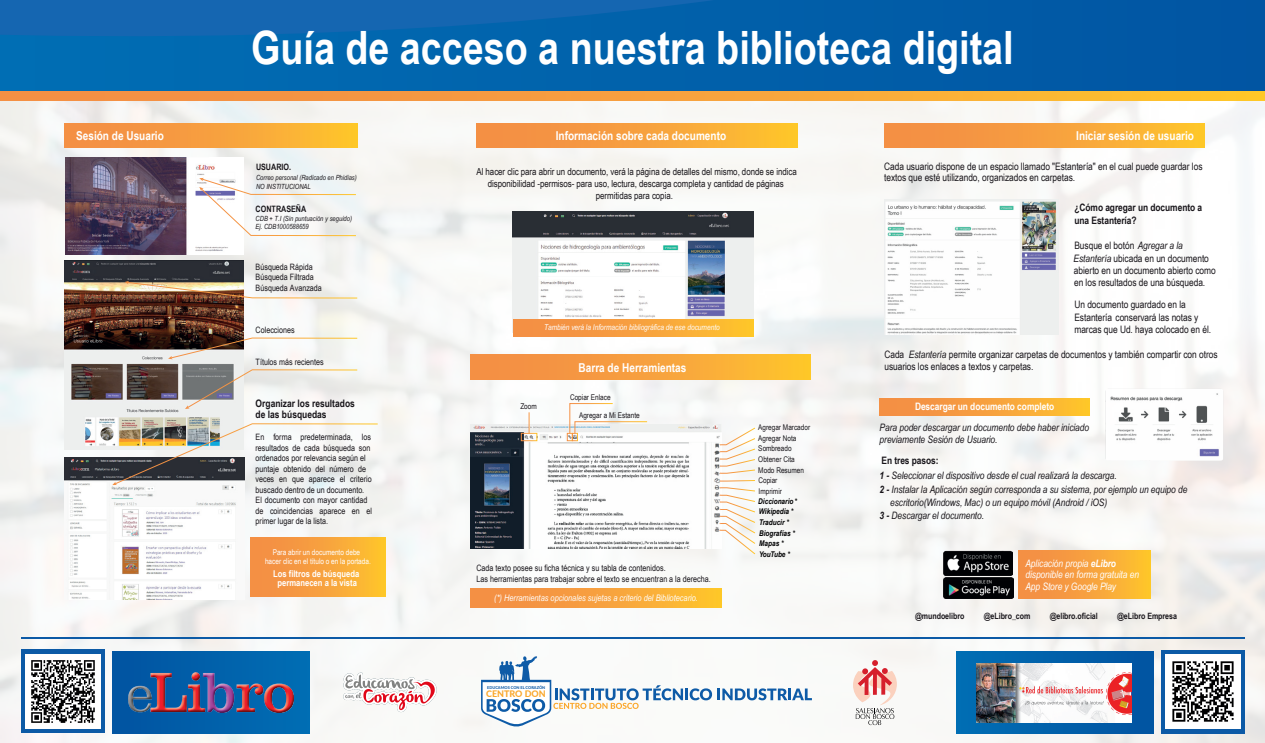
<style>
.page{position:relative;width:1265px;height:743px;background:#fff}
.page>*{position:absolute;margin:0;border:0;box-sizing:border-box;transform-origin:0 0}
.t1{font:700 45.94px "Arial Narrow";color:#fff}
.t2{font:700 12.25px "Arial Narrow";color:#fff}
.t3{font:700 10.33px/11.1px "Arial Narrow";color:#18151a}
.t4{font:10.24px/12.3px "Arial Narrow";letter-spacing:-.005em;color:#18151a}
.t5{font:italic 10.24px/12.2px "Arial Narrow";letter-spacing:-.005em;color:#18151a}
.t6{font:italic 10.24px/11.8px "Arial Narrow";letter-spacing:-.005em;color:#fff}
.t7{font:700 10.24px/12.6px "Arial Narrow";letter-spacing:-.005em;color:#18151a}
.t8{font:700 10.24px "Arial Narrow";letter-spacing:-.005em;color:#fff}
.t9{font:9.71px/11.7px "Arial Narrow";letter-spacing:-.005em;color:#18151a;text-align:center}
.t10{font:700 9.28px/9.6px "Arial Narrow";color:#fff;text-align:center}
.t11{font:italic 9.01px "Arial Narrow";color:#fff}
.t12{font:800 9.01px "Lato";color:#faa82d}
.t13{font:8.75px/10.5px "Arial Narrow";color:#18151a}
.t14{font:700 8.75px "Arial Narrow";color:#18151a}
.t15{font:700 8.66px "Arial Narrow";letter-spacing:-.005em;color:#18151a}
.t16{font:italic 7.96px "Arial Narrow";color:#fff}
.t17{font:7.88px/10.5px "Arial Narrow";color:#18151a}
.t18{font:7.88px/8.1px "Arial Narrow";color:#fff;text-align:center}
.t19{font:italic 700 7.88px/10.7px "Arial Narrow";color:#000001}
.t20{font:italic 7.09px/8.5px "Arial Narrow";color:#18151a}
.t21{font:800 3.94px "Lato";color:#0e5ba7}
.s1{font-style:italic}
.s2{font-weight:700;font-style:normal}
.s3{font-weight:700}
</style>
<div class="page">
<img style="left:0;top:116px;width:1264px;height:626px">
<svg style="left:0;top:0;width:1264px;height:116px;background:#387aaa"></svg>
<div style="left:1018px;top:550px;width:131px;height:48px;background:linear-gradient(to right,#f28749,#fdbf31)"></div>
<img style="left:512px;top:211px;width:241px;height:121px">
<div style="left:513px;top:319px;width:240px;height:17px;background:linear-gradient(to right,#f28749,#fdc030)"></div>
<div style="left:879px;top:398px;width:209px;height:17px;background:linear-gradient(to right,#f28749,#fdc030)"></div>
<div style="left:250px;top:537px;width:135px;height:59px;background:linear-gradient(to right,#f28749,#fdc030)"></div>
<div style="left:113px;top:651px;width:196px;height:81px;background:linear-gradient(to right,#0153a1,#016db3)"></div>
<svg style="left:956px;top:651px;width:196px;height:81px;background:#0b66ab"></svg>
<div style="left:470px;top:588px;width:251px;height:19px;background:linear-gradient(to right,#f28749,#fdc030)"></div>
<div style="left:65px;top:123px;width:292px;height:24px;background:linear-gradient(to right,#f28749,#fdc030)"></div>
<div style="left:476px;top:123px;width:321px;height:24px;background:linear-gradient(to right,#f28749,#fdc030)"></div>
<div style="left:884px;top:123px;width:320px;height:24px;background:linear-gradient(to right,#f28749,#fdc030)"></div>
<div style="left:470px;top:354px;width:340px;height:25px;background:linear-gradient(to right,#f28749,#fdc030)"></div>
<img style="left:64px;top:457px;width:180px;height:142px">
<img style="left:65px;top:260px;width:179px;height:189px">
<img style="left:66px;top:158px;width:177px;height:96px">
<img style="left:470px;top:424px;width:251px;height:124px">
<img style="left:884px;top:199px;width:174px;height:135px">
<img style="left:1105px;top:388px;width:117px;height:72px">
<img style="left:942px;top:577px;width:71px;height:21px">
<img style="left:943px;top:550px;width:69px;height:25px">
<img style="left:124px;top:281px;width:234px;height:18px">
<svg style="left:199px;top:178px;width:158px;height:58px"></svg>
<svg style="left:168px;top:337px;width:190px;height:22px"></svg>
<svg style="left:185px;top:369px;width:173px;height:40px"></svg>
<svg style="left:112px;top:423px;width:266px;height:62px"></svg>
<img style="left:334px;top:670px;width:112px;height:44px">
<img style="left:129px;top:672px;width:164px;height:40px">
<img style="left:976px;top:663px;width:155px;height:58px">
<svg style="left:21px;top:649px;width:84px;height:83px"></svg>
<div style="left:1161px;top:650px;width:83px;height:83px;background:#0c5aa6"></div>
<hr style="left:21px;top:636px;width:1223px;height:2px;background:#0c5aa6">
<svg style="left:719px;top:427px;width:36px;height:47px"></svg>
<svg style="left:719px;top:480px;width:36px;height:1px"></svg>
<svg style="left:719px;top:487px;width:36px;height:67px"></svg>
<div style="left:521px;top:433px;width:16px;height:8px;border:1px solid #fff"></div>
<div style="left:566px;top:433px;width:6px;height:8px;border:1px solid #fff"></div>
<div style="left:572px;top:433px;width:6px;height:8px;border:1px solid #fff"></div>
<svg style="left:528px;top:412px;width:1px;height:21px"></svg>
<svg style="left:569px;top:402px;width:79px;height:32px"></svg>
<img style="left:1165px;top:654px;width:75px;height:74px">
<img style="left:26px;top:654px;width:74px;height:74px">
<svg style="left:481px;top:655px;width:330px;height:72px"></svg>
<svg style="left:852px;top:659px;width:44px;height:66px"></svg>
<h2 class="t2" style="left:76px;top:126px;width:89px">Sesión de Usuario</h2>
<h1 class="t1" style="left:251px;top:13px;width:763px">Guía de acceso a nuestra biblioteca digital</h1>
<p class="t14" style="left:256px;top:160px;width:37px">USUARIO.</p>
<p class="t20" style="left:256px;top:173px;width:102px">Correo personal (Radicado en Phidias)<br>NO INSTITUCIONAL</p>
<p class="t20" style="left:255px;top:213px;width:98px">CDB + T.I (Sin puntuación y seguido)<br>Ej. CDB1000588659</p>
<p class="t14" style="left:255px;top:202px;width:52px">CONTRASEÑA</p>
<p class="t13" style="left:255px;top:261px;width:59px">Búsqueda Rápida</p>
<p class="t13" style="left:255px;top:271px;width:68px">Búsqueda Filtrada<br>Búsqueda Avanzada</p>
<p class="t13" style="left:255px;top:324px;width:41px">Colecciones</p>
<p class="t13" style="left:255px;top:356px;width:70px">Títulos más recientes</p>
<p class="t3" style="left:255px;top:397px;width:101px">Organizar los resultados de las búsquedas</p>
<p class="t13" style="left:255px;top:431px;width:118px">En forma predeterminada, los resultados de cada búsqueda son ordenados por relevancia según el puntaje obtenido del número de veces en que aparece el criterio buscado dentro de un documento.<br>El documento con mayor cantidad de coincidencias aparece en el primer lugar de la lista.</p>
<p class="t18" style="left:265px;top:548px;width:107px">Para abrir un documento debe<br>hacer clic en el título o en la portada.</p>
<p class="t10" style="left:273px;top:568px;width:88px">Los filtros de búsqueda permanecen a la vista</p>
<h2 class="t2" style="left:555px;top:126px;width:172px">Información sobre cada documento</h2>
<p class="t9" style="left:476px;top:165px;width:322px">Al hacer clic para abrir un documento, verá la página de detalles del mismo, donde se indica disponibilidad -permisos- para uso, lectura, descarga completa y cantidad de páginas permitidas para copia.</p>
<p class="t16" style="left:544px;top:322px;width:177px">También verá la Información bibliográfica de ese documento</p>
<p class="t17" style="left:520px;top:400px;width:18px">Zoom</p>
<h2 class="t2" style="left:578px;top:358px;width:109px">Barra de Herramientas</h2>
<p class="t17" style="left:570px;top:391px;width:42px">Copiar Enlace</p>
<p class="t17" style="left:579px;top:410px;width:62px">Agregar a Mi Estante</p>
<p class="t13" style="left:476px;top:562px;width:191px">Cada texto posee su ficha técnica y su tabla de contenidos.</p>
<p class="t13" style="left:476px;top:573px;width:236px">Las herramientas para trabajar sobre el texto se encuentran a la derecha.</p>
<p class="t11" style="left:494px;top:591px;width:205px">(*) Herramientas opcionales sujetas a criterio del Bibliotecario.</p>
<p class="t21" style="left:487px;top:684px;width:60px">EDUCAMOS CON EL CORAZÓN</p>
<p class="t12" style="left:486px;top:686px;width:61px">CENTRO DON</p>
<p class="t17" style="left:758px;top:422px;width:53px">Agregar Marcador<br>Agregar Nota<br>Sombreado<br>Obtener Cita<br>Modo Resumen<br>Copiar<br>Imprimir</p>
<p class="t19" style="left:758px;top:495px;width:40px">Diccionario *<br>Wikipedia *<br>Traducir *<br>Biografías *<br>Mapas *<br>YouTube *</p>
<h2 class="t2" style="left:1076px;top:126px;width:119px">Iniciar sesión de usuario</h2>
<p class="t4" style="left:884px;top:160px;width:320px;line-height:11.1px">Cada usuario dispone de un espacio llamado "Estantería" en el cual puede guardar los textos que esté utilizando, organizados en carpetas.</p>
<p class="t7" style="left:1074px;top:201px;width:129px">¿Cómo agregar un documento a una Estantería?</p>
<p class="t4" style="left:1073px;top:239px;width:144px">Busque el botón <span class="s1">Agregar a la Estantería</span> ubicada en un documento abierto en un documento abierto como en los resultados de una búsqueda.</p>
<p class="t4" style="left:1074px;top:297px;width:138px;line-height:12.7px">Un documento guardado en la<br>Estantería conservará las notas y marcas que Ud. haya colocado en él.</p>
<p class="t4" style="left:884px;top:347px;width:334px">Cada <span class="s1">Estantería</span> permite organizar carpetas de documentos y también compartir con otros usuarios los enlaces a textos y carpetas.</p>
<p class="t8" style="left:914px;top:398px;width:141px">Descargar un documento completo</p>
<p class="t5" style="left:879px;top:420px;width:211px">Para poder descargar un documento debe haber iniciado previamente Sesión de Usuario.</p>
<p class="t5" style="left:879px;top:453px;width:239px;line-height:15px"><span class="s2">En tres pasos:<br></span><span class="s3">1 -</span> Seleccionar el dispositivo desde el cual realizará la descarga.</p>
<p class="t5" style="left:879px;top:482px;width:309px"><span class="s3">2 -</span> Instalar la Aplicación según corresponda a su sistema, por ejemplo un equipo de</p>
<p class="t5" style="left:890px;top:495px;width:218px">escritorio(Windows, Mac) o un equipo móvil (Android / iOS)</p>
<p class="t5" style="left:879px;top:508px;width:106px"><span class="s3">3 -</span> Descargar el documento.</p>
<p class="t6" style="left:1025px;top:556px;width:115px">Aplicación propia <span class="s3">eLibro </span>disponible en forma gratuita en<br>App Store y Google Play</p>
<p class="t15" style="left:914px;top:609px;width:51px">@mundoelibro</p>
<p class="t15" style="left:983px;top:609px;width:48px">@eLibro_com</p>
<p class="t15" style="left:1049px;top:609px;width:50px">@elibro.oficial</p>
<p class="t15" style="left:1116px;top:609px;width:61px">@eLibro Empresa</p>
</div>
